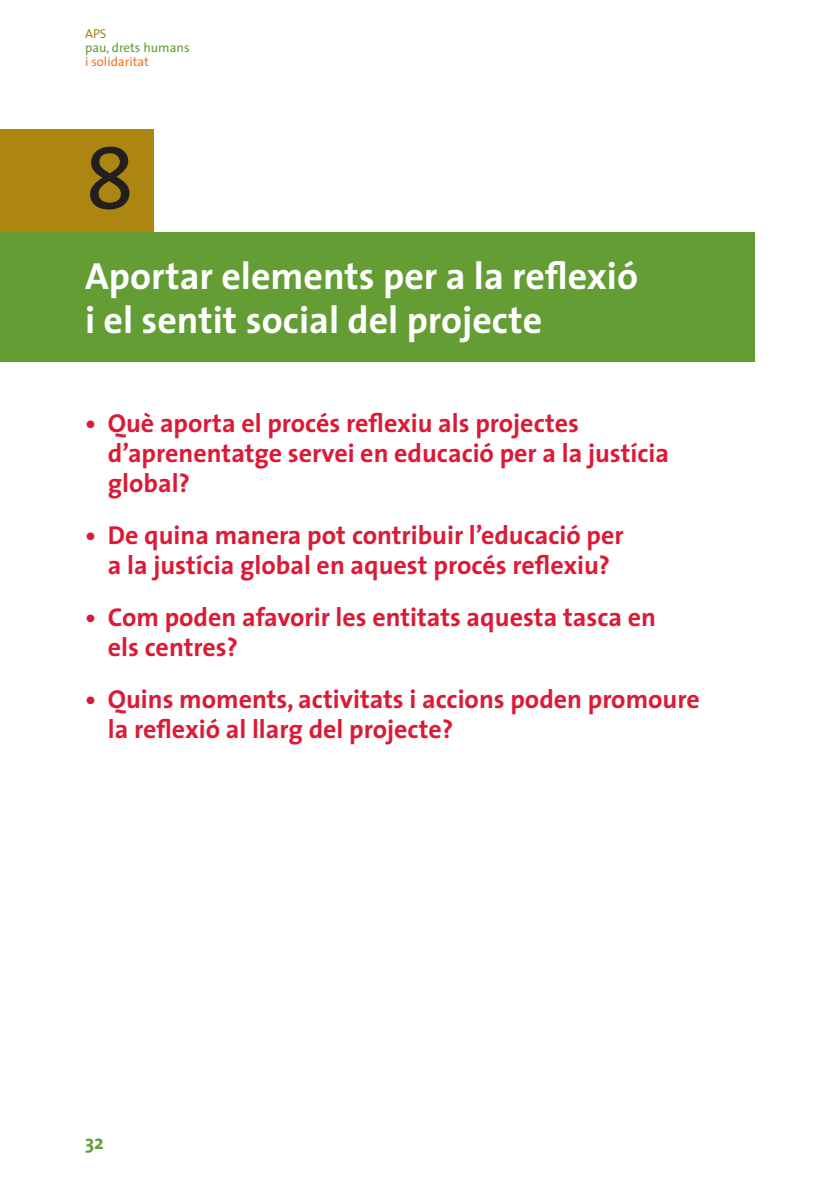
<style>
.page{position:relative;width:840px;height:1191px;background:#fff}
.page>*{position:absolute;margin:0;border:0;box-sizing:border-box;transform-origin:0 0}
.t1{font:90px "The Sans Caps";color:#231f20}
.capítols{font:700 38px "The Sans";color:#fff}
.text_introductori{font:700 26px/30px "The Sans";color:#dc1a36}
.t2{font:700 20px "The Sans";color:#639d34}
.t3{font:13px "The Sans";color:#639d34}
.t4{font:13px "The Sans";color:#f47321}
.t5{font:13px "The Sans";color:#ac8610}
</style>
<div class="page">
<div style="left:0;top:232px;width:754px;height:130px;background:#639d34"></div>
<div style="left:0;top:130px;width:153px;height:102px;background:#ac8610"></div>
<p class="t5" style="left:85px;top:23px;width:23px">APS</p>
<p class="t3" style="left:85px;top:37px;width:106px">pau, drets humans</p>
<p class="t4" style="left:85px;top:51px;width:65px">i solidaritat</p>
<p class="t1" style="left:85px;top:103px;width:51px">8</p>
<p class="capítols" style="left:85px;top:244px;width:554px">Aportar elements per a la reflexió</p>
<p class="capítols" style="left:85px;top:288px;width:458px">i el sentit social del projecte</p>
<p class="text_introductori" style="left:108px;top:407px;width:562px;text-indent:-23px">• Què aporta el procés reflexiu als projectes d’aprenentatge servei en educació per a la justícia global?</p>
<p class="text_introductori" style="left:85px;top:519px;width:539px">• De quina manera pot contribuir l’educació per</p>
<p class="text_introductori" style="left:108px;top:549px;width:503px">a la justícia global en aquest procés reflexiu?</p>
<p class="text_introductori" style="left:85px;top:601px;width:572px">• Com poden afavorir les entitats aquesta tasca en</p>
<p class="text_introductori" style="left:108px;top:631px;width:132px">els centres?</p>
<p class="text_introductori" style="left:85px;top:683px;width:616px">• Quins moments, activitats i accions poden promoure</p>
<p class="text_introductori" style="left:108px;top:713px;width:347px">la reflexió al llarg del projecte?</p>
<p class="t2" style="left:85px;top:1125px;width:20px">32</p>
</div>
